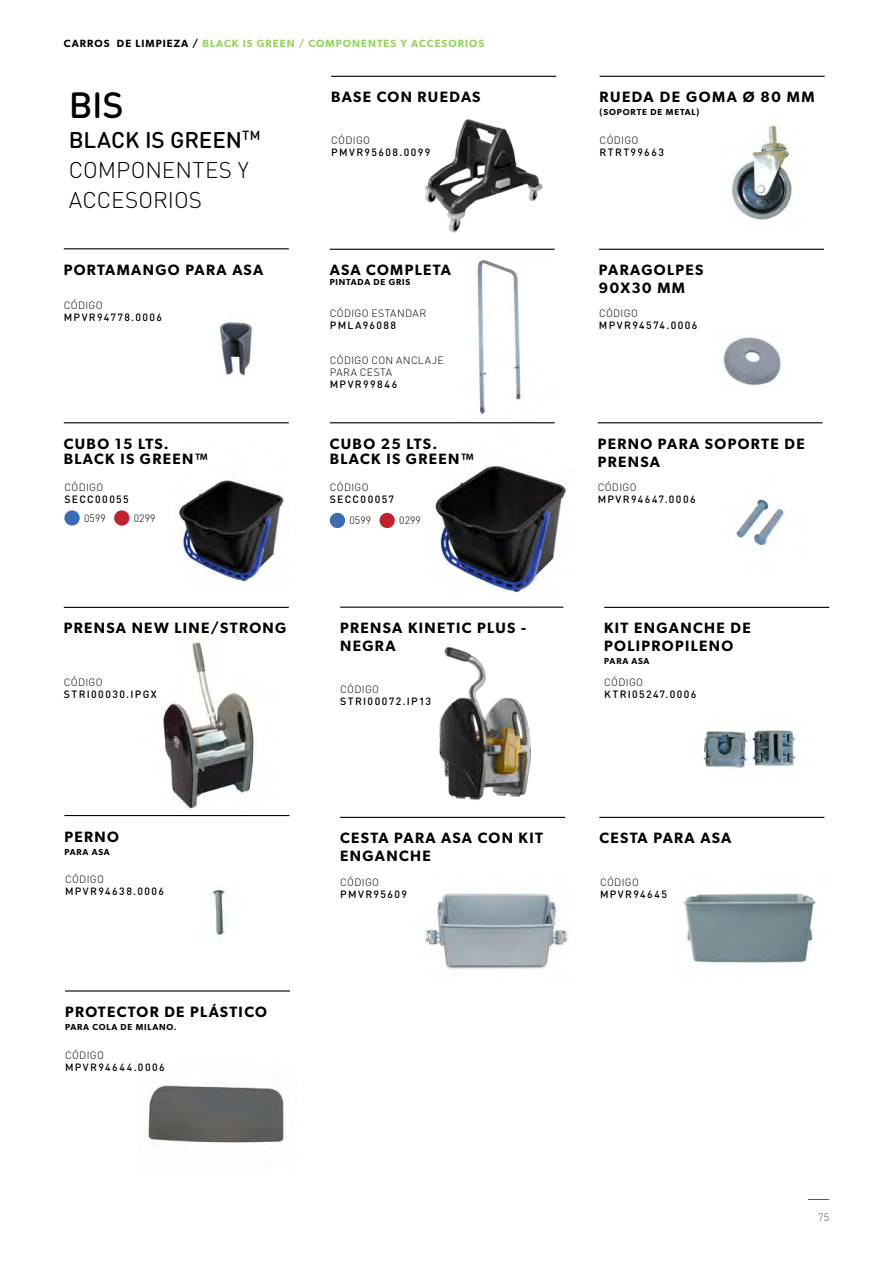
<style>
.page{position:relative;width:893px;height:1263px;background:#fff}
.page>*{position:absolute;margin:0;border:0;box-sizing:border-box;transform-origin:0 0}
.t1{font:500 36px "DIN Round Pro";color:#000}
.t2{font:300 22.5px/30px "DIN Round Pro";color:#000}
.t3{font:600 15px/18px "Gibson";letter-spacing:.09em;color:#000}
.t4{font:500 10.5px "DIN Round Pro";letter-spacing:.135em;color:#000}
.t5{font:300 10.5px/12px "DIN Round Pro";letter-spacing:.03em;color:#000}
.t6{font:600 10.5px "Gibson";letter-spacing:.1em;color:#93d358}
.t7{font:300 10.5px "DIN Round Pro";color:#555}
.t8{font:600 8.7px "Gibson";letter-spacing:.09em;color:#000}
.s1{color:#000}
.s2{font-weight:500}
</style>
<div class="page">
<svg style="left:808px;top:1199px;width:21px;height:1px"></svg>
<img style="left:148px;top:1085px;width:136px;height:60px">
<img style="left:179px;top:480px;width:105px;height:104px">
<img style="left:477px;top:259px;width:46px;height:155px">
<img style="left:425px;top:119px;width:118px;height:114px">
<hr style="left:604px;top:607px;width:225px;height:1px;background:#000">
<img style="left:161px;top:640px;width:93px;height:169px">
<hr style="left:64px;top:607px;width:225px;height:1px;background:#000">
<img style="left:682px;top:893px;width:134px;height:70px">
<img style="left:429px;top:423px;width:137px;height:170px">
<hr style="left:330px;top:422px;width:225px;height:1px;background:#000">
<div style="left:330px;top:513px;width:15px;height:15px;background:#3c6db3;border-radius:50%"></div>
<div style="left:379px;top:513px;width:16px;height:15px;background:#c1222e;border-radius:50%"></div>
<hr style="left:65px;top:990px;width:225px;height:1px;background:#000">
<hr style="left:330px;top:249px;width:225px;height:1px;background:#000">
<hr style="left:599px;top:249px;width:225px;height:1px;background:#000">
<img style="left:736px;top:498px;width:50px;height:50px">
<img style="left:210px;top:886px;width:16px;height:56px">
<hr style="left:331px;top:76px;width:225px;height:1px;background:#000">
<hr style="left:64px;top:248px;width:225px;height:1px;background:#000">
<img style="left:732px;top:125px;width:60px;height:95px">
<hr style="left:598px;top:422px;width:225px;height:1px;background:#000">
<img style="left:703px;top:729px;width:93px;height:39px">
<hr style="left:600px;top:76px;width:225px;height:1px;background:#000">
<img style="left:219px;top:322px;width:34px;height:54px">
<hr style="left:340px;top:817px;width:225px;height:1px;background:#000">
<img style="left:425px;top:893px;width:142px;height:76px">
<hr style="left:599px;top:817px;width:225px;height:1px;background:#000">
<hr style="left:64px;top:815px;width:225px;height:1px;background:#000">
<img style="left:717px;top:337px;width:64px;height:49px">
<hr style="left:64px;top:422px;width:225px;height:1px;background:#000">
<div style="left:64px;top:510px;width:16px;height:16px;background:#3c6db3;border-radius:50%"></div>
<div style="left:114px;top:510px;width:15px;height:16px;background:#c1222e;border-radius:50%"></div>
<hr style="left:340px;top:607px;width:223px;height:1px;background:#000">
<img style="left:439px;top:646px;width:92px;height:154px">
<p class="t6" style="left:64px;top:37px;width:422px"><span class="s1">CARROS DE LIMPIEZA /</span> BLACK IS GREEN / COMPONENTES Y ACCESORIOS</p>
<h1 class="t1" style="left:69px;top:80px;width:56px">BIS</h1>
<h2 class="t2" style="left:69px;top:124px;width:193px"><span class="s2">BLACK IS GREEN</span><sup>TM<br></sup>COMPONENTES Y<br>ACCESORIOS</h2>
<p class="t3" style="left:64px;top:260px;width:201px">PORTAMANGO PARA ASA</p>
<p class="t5" style="left:64px;top:299px;width:40px">CÓDIGO</p>
<p class="t4" style="left:64px;top:310px;width:100px">MPVR94778.0006</p>
<p class="t3" style="left:64px;top:436px;width:146px;line-height:15px">CUBO 15 LTS.<br>BLACK IS GREEN™</p>
<p class="t5" style="left:64px;top:480px;width:40px">CÓDIGO</p>
<p class="t4" style="left:64px;top:492px;width:66px">SECC00055</p>
<p class="t5" style="left:84px;top:511px;width:23px">0599</p>
<p class="t5" style="left:134px;top:511px;width:23px">0299</p>
<p class="t3" style="left:64px;top:619px;width:224px">PRENSA NEW LINE/STRONG</p>
<p class="t5" style="left:64px;top:676px;width:40px">CÓDIGO</p>
<p class="t4" style="left:64px;top:687px;width:94px">STRI00030.IPGX</p>
<p class="t3" style="left:331px;top:88px;width:151px">BASE CON RUEDAS</p>
<p class="t5" style="left:331px;top:134px;width:40px">CÓDIGO</p>
<p class="t4" style="left:331px;top:145px;width:101px">PMVR95608.0099</p>
<p class="t3" style="left:330px;top:261px;width:123px">ASA COMPLETA</p>
<p class="t8" style="left:330px;top:277px;width:82px">PINTADA DE GRIS</p>
<p class="t5" style="left:330px;top:307px;width:98px">CÓDIGO ESTANDAR</p>
<p class="t4" style="left:330px;top:318px;width:68px">PMLA96088</p>
<p class="t5" style="left:330px;top:353px;width:115px">CÓDIGO CON ANCLAJE<br>PARA CESTA</p>
<p class="t4" style="left:330px;top:377px;width:69px">MPVR99846</p>
<p class="t3" style="left:330px;top:436px;width:146px;line-height:15px">CUBO 25 LTS.<br>BLACK IS GREEN™</p>
<p class="t5" style="left:330px;top:480px;width:40px">CÓDIGO</p>
<p class="t4" style="left:330px;top:492px;width:66px">SECC00057</p>
<p class="t5" style="left:350px;top:514px;width:23px">0599</p>
<p class="t5" style="left:399px;top:514px;width:23px">0299</p>
<p class="t3" style="left:340px;top:619px;width:187px">PRENSA KINETIC PLUS -<br>NEGRA</p>
<p class="t5" style="left:340px;top:683px;width:40px">CÓDIGO</p>
<p class="t4" style="left:340px;top:694px;width:93px">STRI00072.IP13</p>
<p class="t3" style="left:64px;top:827px;width:56px">PERNO</p>
<p class="t8" style="left:64px;top:846px;width:47px">PARA ASA</p>
<p class="t5" style="left:65px;top:873px;width:40px">CÓDIGO</p>
<p class="t4" style="left:65px;top:884px;width:101px">MPVR94638.0006</p>
<p class="t3" style="left:65px;top:1002px;width:203px">PROTECTOR DE PLÁSTICO</p>
<p class="t8" style="left:65px;top:1022px;width:113px">PARA COLA DE MILANO.</p>
<p class="t5" style="left:65px;top:1048px;width:40px">CÓDIGO</p>
<p class="t4" style="left:65px;top:1060px;width:101px">MPVR94644.0006</p>
<p class="t3" style="left:340px;top:829px;width:204px">CESTA PARA ASA CON KIT<br>ENGANCHE</p>
<p class="t5" style="left:340px;top:876px;width:40px">CÓDIGO</p>
<p class="t4" style="left:340px;top:887px;width:69px">PMVR95609</p>
<p class="t3" style="left:600px;top:88px;width:216px">RUEDA DE GOMA Ø 80 MM</p>
<p class="t8" style="left:600px;top:107px;width:101px">(SOPORTE DE METAL)</p>
<p class="t5" style="left:600px;top:134px;width:40px">CÓDIGO</p>
<p class="t4" style="left:600px;top:145px;width:66px">RTRT99663</p>
<p class="t3" style="left:599px;top:261px;width:106px">PARAGOLPES<br>90X30 MM</p>
<p class="t5" style="left:599px;top:307px;width:40px">CÓDIGO</p>
<p class="t4" style="left:599px;top:318px;width:100px">MPVR94574.0006</p>
<p class="t3" style="left:598px;top:434px;width:208px">PERNO PARA SOPORTE DE<br>PRENSA</p>
<p class="t5" style="left:598px;top:480px;width:40px">CÓDIGO</p>
<p class="t4" style="left:598px;top:492px;width:99px">MPVR94647.0006</p>
<p class="t3" style="left:604px;top:619px;width:148px">KIT ENGANCHE DE<br>POLIPROPILENO</p>
<p class="t8" style="left:604px;top:656px;width:47px">PARA ASA</p>
<p class="t5" style="left:604px;top:676px;width:40px">CÓDIGO</p>
<p class="t4" style="left:604px;top:687px;width:94px">KTRI05247.0006</p>
<p class="t3" style="left:599px;top:829px;width:133px">CESTA PARA ASA</p>
<p class="t5" style="left:600px;top:876px;width:40px">CÓDIGO</p>
<p class="t4" style="left:600px;top:887px;width:69px">MPVR94645</p>
<p class="t7" style="left:818px;top:1210px;width:13px">75</p>
</div>
